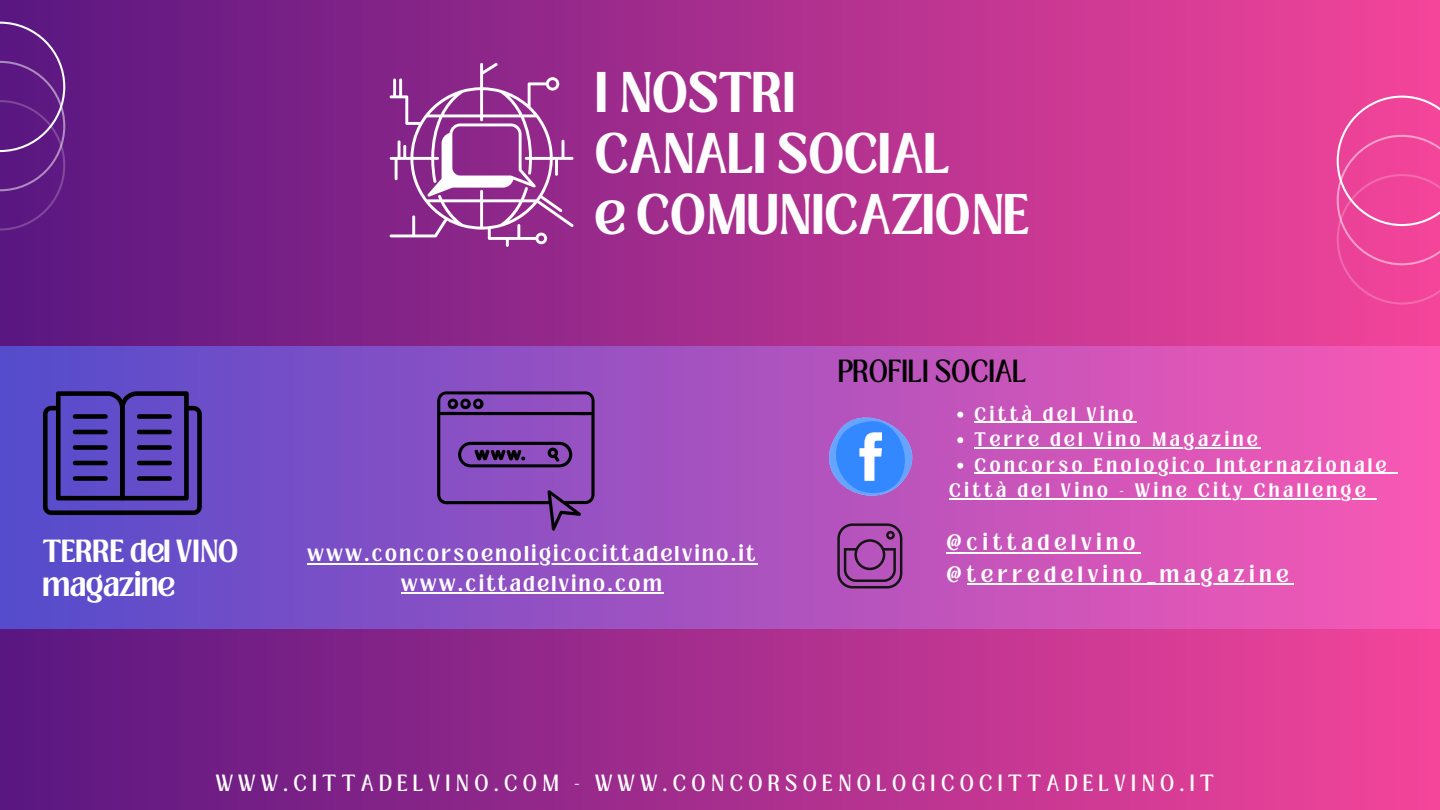
<style>
.page{position:relative;width:1440px;height:810px;background:#fff}
.page>*{position:absolute;margin:0;border:0;box-sizing:border-box;transform-origin:0 0}
.t1{font:700 43.9px/60.9px "Loubag";color:#fefdfd}
.t2{font:700 24.6px/33.8px "Loubag";color:#fff}
.t3{font:24.6px "Loubag";color:#000}
.t4{font:18px "Loubag";letter-spacing:.305em;color:#fff}
.t5{font:700 17px/31.5px "Loubag";letter-spacing:.305em;color:#fff}
.t6{font:700 16.5px "Loubag";letter-spacing:.175em;color:#fff}
.t7{font:700 15px "Loubag";letter-spacing:.26em;color:#fff}
</style>
<div class="page">
<div style="left:0;top:0;width:1440px;height:810px;background:linear-gradient(to right,#591781,#f4459a)"></div>
<svg style="left:0;top:22px;width:65px;height:209px;background:#642387"></svg>
<svg style="left:390px;top:63px;width:183px;height:184px;background:#a24e9f"></svg>
<div style="left:0;top:346px;width:1440px;height:282px;background:linear-gradient(to right,#544dcd,#fa59b3)"></div>
<svg style="left:43px;top:391px;width:159px;height:124px;background:#44368d"></svg>
<svg style="left:437px;top:391px;width:158px;height:141px;background:#7742a2"></svg>
<svg style="left:806px;top:393px;width:127px;height:196px;background:#9c5fc2"></svg>
<hr style="left:308px;top:563px;width:450px;height:1px;background:#fff">
<hr style="left:401px;top:592px;width:263px;height:2px;background:#fff">
<hr style="left:947px;top:552px;width:194px;height:1px;background:#fff">
<hr style="left:967px;top:583px;width:327px;height:2px;background:#fff">
<svg style="left:957px;top:412px;width:6px;height:6px"></svg>
<hr style="left:975px;top:421px;width:162px;height:2px;background:#fff">
<svg style="left:957px;top:437px;width:6px;height:6px"></svg>
<hr style="left:975px;top:447px;width:286px;height:1px;background:#fff">
<svg style="left:957px;top:463px;width:6px;height:6px"></svg>
<hr style="left:975px;top:472px;width:415px;height:2px;background:#fff">
<svg style="left:1390px;top:472px;width:8px;height:2px"></svg>
<hr style="left:949px;top:498px;width:420px;height:1px;background:#fff">
<svg style="left:1337px;top:96px;width:103px;height:209px;background:#ef4b9d"></svg>
<p class="t1" style="left:595px;top:63px;width:356px">I NOSTRI<br>CANALI SOCIAL</p>
<p class="t1" style="left:595px;top:185px;width:436px">e COMUNICAZIONE</p>
<p class="t3" style="left:837px;top:351px;width:191px">PROFILI SOCIAL</p>
<h1 class="t2" style="left:43px;top:535px;width:197px">TERRE del VINO magazine</h1>
<p class="t6" style="left:308px;top:541px;width:449px">www.concorsoenoligicocittadelvino.it</p>
<p class="t6" style="left:401px;top:570px;width:262px">www.cittadelvino.com</p>
<p class="t7" style="left:975px;top:402px;width:160px">Città del Vino</p>
<h5 class="t7" style="left:975px;top:427px;width:284px">Terre del Vino Magazine</h5>
<p class="t7" style="left:975px;top:453px;width:413px">Concorso Enologico Internazionale</p>
<p class="t7" style="left:949px;top:478px;width:418px">Città del Vino - Wine City Challenge</p>
<p class="t5" style="left:947px;top:527px;width:343px">@cittadelvino @terredelvino_magazine</p>
<p class="t4" style="left:216px;top:768px;width:999px">WWW.CITTADELVINO.COM - WWW.CONCORSOENOLOGICOCITTADELVINO.IT</p>
</div>
